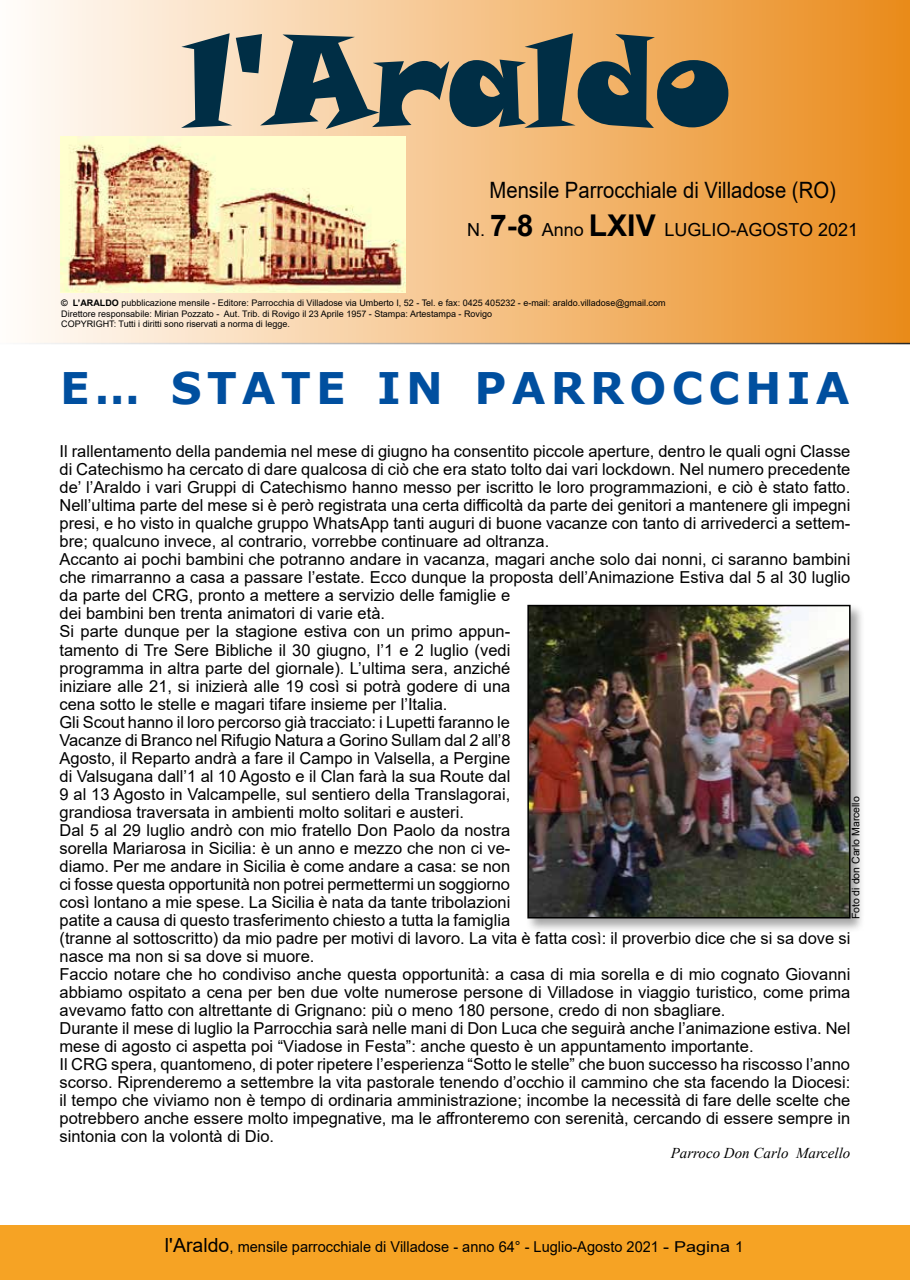
<style>
.page{position:relative;width:910px;height:1280px;background:#fff}
.page>*{position:absolute;margin:0;border:0;box-sizing:border-box;transform-origin:0 0}
.t1{font:126px "Snap ITC";color:#002e45}
.t2{font:700 43.5px "Verdana";letter-spacing:.12em;color:#004f9f}
.t3{font:22.5px "Arial";color:#000;scale:.9 1}
.t4{font:18px "Arial";color:#000}
.t5{font:16.5px/18px "Arial";color:#000}
.t6{font:15px "Arial";color:#000}
.t7{font:italic 15px "Times New Roman";color:#000}
.t8{font:10.5px "Arial";color:#000}
.t9{font:9px/10.8px "Arial";color:#000}
.s1{font-weight:700;font-size:30px}
.s2{font-weight:700}
.s3{font-size:19.5px}
</style>
<div class="page">
<div style="left:0;top:1225px;width:910px;height:55px;background:#f6a324"></div>
<svg style="left:29px;top:0;width:881px;height:344px;background:#f3bc7d"></svg>
<img style="left:60px;top:137px;width:345px;height:155px">
<div style="left:525px;top:603px;width:340px;height:330px;background:#000;opacity:.35"></div>
<img style="left:530px;top:608px;width:317px;height:307px">
<div style="left:527px;top:605px;width:323px;height:313px;border:2px solid #000"></div>
<h1 class="t1" style="left:184px;top:-3px;width:549px">l'Araldo</h1>
<h3 class="t3" style="left:490px;top:174px;width:386px">Mensile Parrocchiale di Villadose (RO)</h3>
<p class="t4" style="left:467px;top:217px;width:392px">N. <span class="s1">7-8</span> Anno <span class="s1">LXIV</span> LUGLIO-AGOSTO 2021</p>
<p class="t9" style="left:61px;top:297px;width:606px"><span class="s2">© L’ARALDO</span> pubblicazione mensile - Editore: Parrocchia di Villadose via Umberto I, 52 - Tel. e fax: 0425 405232 - e-mail: araldo.villadose@gmail.com<br>Direttore responsabile: Mirian Pozzato - Aut. Trib. di Rovigo il 23 Aprile 1957 - Stampa: Artestampa - Rovigo<br>COPYRIGHT: Tutti i diritti sono riservati a norma di legge.</p>
<h2 class="t2" style="left:60px;top:357px;width:791px">E… STATE IN PARROCCHIA</h2>
<p class="t5" style="left:60px;top:443px;width:792px">Il rallentamento della pandemia nel mese di giugno ha consentito piccole aperture, dentro le quali ogni Classe di Catechismo ha cercato di dare qualcosa di ciò che era stato tolto dai vari lockdown. Nel numero precedente de’ l’Araldo i vari Gruppi di Catechismo hanno messo per iscritto le loro programmazioni, e ciò è stato fatto.<br>Nell’ultima parte del mese si è però registrata una certa difficoltà da parte dei genitori a mantenere gli impegni presi, e ho visto in qualche gruppo WhatsApp tanti auguri di buone vacanze con tanto di arrivederci a settem&shy;bre; qualcuno invece, al contrario, vorrebbe continuare ad oltranza.<br>Accanto ai pochi bambini che potranno andare in vacanza, magari anche solo dai nonni, ci saranno bambini che rimarranno a casa a passare l’estate. Ecco dunque la proposta dell’Animazione Estiva dal 5 al 30 luglio da parte del CRG, pronto a mettere a servizio delle famiglie e<br>dei bambini ben trenta animatori di varie età.<br>Si parte dunque per la stagione estiva con un primo appun-<br>tamento di Tre Sere Bibliche il 30 giugno, l’1 e 2 luglio (vedi<br>programma in altra parte del giornale). L’ultima sera, anziché<br>iniziare alle 21, si inizierà alle 19 così si potrà godere di una<br>cena sotto le stelle e magari tifare insieme per l’Italia.<br>Gli Scout hanno il loro percorso già tracciato: i Lupetti faranno le<br>Vacanze di Branco nel Rifugio Natura a Gorino Sullam dal 2 all’8<br>Agosto, il Reparto andrà a fare il Campo in Valsella, a Pergine<br>di Valsugana dall’1 al 10 Agosto e il Clan farà la sua Route dal<br>9 al 13 Agosto in Valcampelle, sul sentiero della Translagorai,<br>grandiosa traversata in ambienti molto solitari e austeri.<br>Dal 5 al 29 luglio andrò con mio fratello Don Paolo da nostra<br>sorella Mariarosa in Sicilia: è un anno e mezzo che non ci ve-<br>diamo. Per me andare in Sicilia è come andare a casa: se non<br>ci fosse questa opportunità non potrei permettermi un soggiorno<br>così lontano a mie spese. La Sicilia è nata da tante tribolazioni<br>patite a causa di questo trasferimento chiesto a tutta la famiglia<br>(tranne al sottoscritto) da mio padre per motivi di lavoro. La vita è fatta così: il proverbio dice che si sa dove si nasce ma non si sa dove si muore.<br>Faccio notare che ho condiviso anche questa opportunità: a casa di mia sorella e di mio cognato Giovanni abbiamo ospitato a cena per ben due volte numerose persone di Villadose in viaggio turistico, come prima avevamo fatto con altrettante di Grignano: più o meno 180 persone, credo di non sbagliare.<br>Durante il mese di luglio la Parrocchia sarà nelle mani di Don Luca che seguirà anche l’animazione estiva. Nel mese di agosto ci aspetta poi “Viadose in Festa”: anche questo è un appuntamento importante.<br>Il CRG spera, quantomeno, di poter ripetere l’esperienza “Sotto le stelle” che buon successo ha riscosso l’anno scorso. Riprenderemo a settembre la vita pastorale tenendo d’occhio il cammino che sta facendo la Diocesi: il tempo che viviamo non è tempo di ordinaria amministrazione; incombe la necessità di fare delle scelte che potrebbero anche essere molto impegnative, ma le affronteremo con serenità, cercando di essere sempre in sintonia con la volontà di Dio.</p>
<p class="t7" style="left:671px;top:1143px;width:181px">Parroco Don Carlo Marcello</p>
<p class="t8" style="left:849px;top:919px;width:125px;rotate:-90deg">Foto di don Carlo Marcello</p>
<p class="t6" style="left:165px;top:1236px;width:580px"><span class="s3">l'Araldo</span>, mensile parrocchiale di Villadose - anno 64° - Luglio-Agosto 2021 - Pagina 1</p>
</div>
